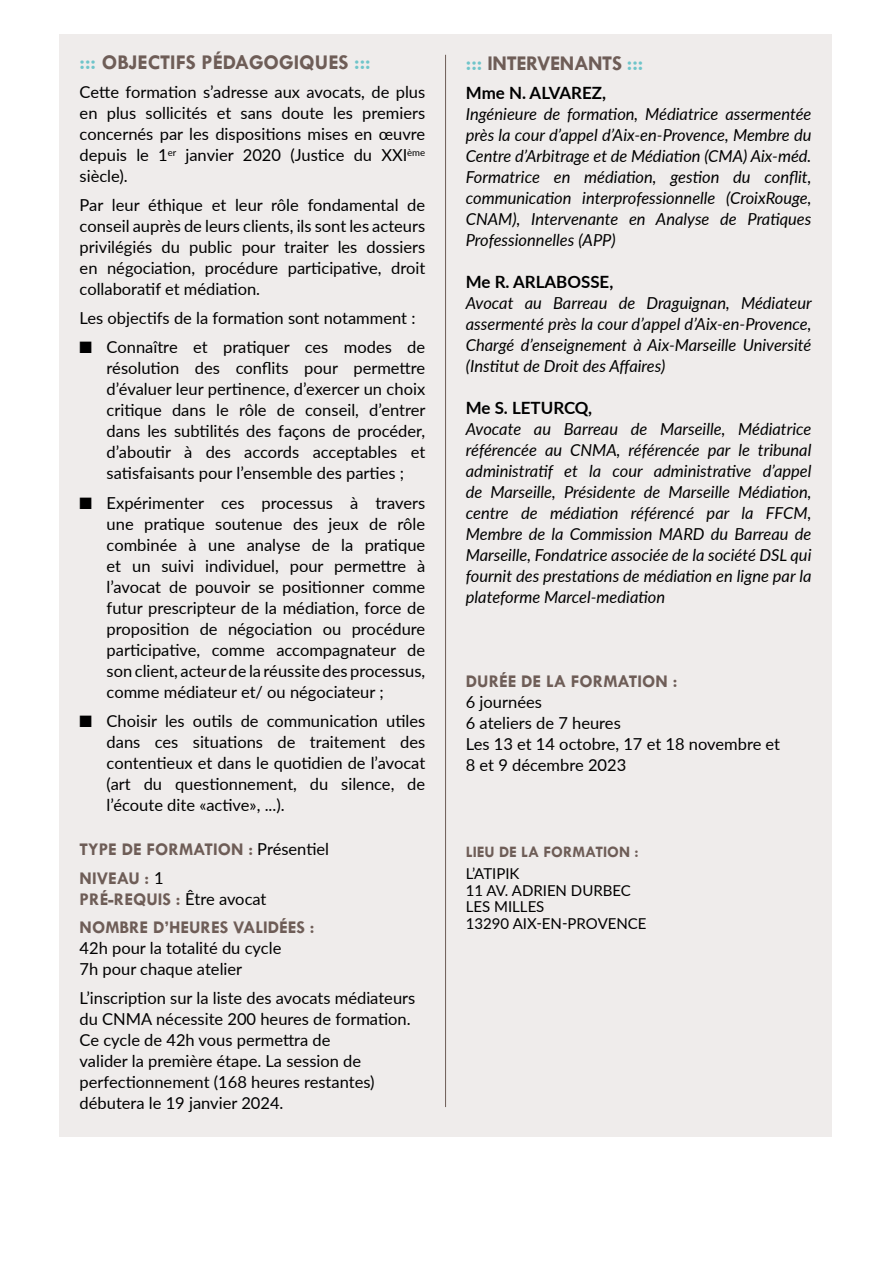
<style>
.page{position:relative;width:893px;height:1263px;background:#fff}
.page>*{position:absolute;margin:0;border:0;box-sizing:border-box;transform-origin:0 0}
.t1{font:700 21.15px "Tw Cen";color:#6e5d57}
.t2{font:700 21.15px "Tw Cen";letter-spacing:-.02em;color:#6e5d57}
.t3{font:700 18px/29.1px "Tw Cen";color:#6e5d57}
.t4{font:700 16.95px "Lato";color:#000}
.t5{font:16.5px/21px "Lato";color:#000;text-align:justify}
.t6{font:italic 16.5px/21px "Lato";color:#000;text-align:justify}
.t7{font:700 16.05px "Tw Cen";color:#6e5d57}
.t8{font:15px/16.5px "Lato";color:#000}
.s1{color:#70c5ca}
.s2{font-family:"Lato";font-weight:400;font-size:16.5px;color:#000}
</style>
<div class="page">
<div style="left:59px;top:34px;width:773px;height:1103px;background:#efeceb"></div>
<hr style="left:445px;top:55px;width:1px;height:1052px;background:#6e5d57">
<p class="t1" style="left:80px;top:49px;width:293px"><span class="s1">:::</span> OBJECTIFS PÉDAGOGIQUES <span class="s1">:::</span></p>
<p class="t5" style="left:80px;top:81px;width:347px">Cette formation s’adresse aux avocats, de plus en plus sollicités et sans doute les premiers concernés par les dispositions mises en œuvre depuis le 1<sup>er</sup> janvier 2020 (Justice du XXI<sup>ème </sup>siècle).</p>
<p class="t5" style="left:80px;top:194px;width:347px">Par leur éthique et leur rôle fondamental de conseil auprès de leurs clients, ils sont les acteurs privilégiés du public pour traiter les dossiers en négociation, procédure participative, droit collaboratif et médiation.</p>
<p class="t5" style="left:80px;top:307px;width:337px">Les objectifs de la formation sont notamment :</p>
<p class="t5" style="left:107px;top:336px;width:320px;text-indent:-27px">■ Connaître et pratiquer ces modes de résolution des conflits pour permettre d’évaluer leur pertinence, d’exercer un choix critique dans le rôle de conseil, d’entrer dans les subtilités des façons de procéder, d’aboutir à des accords acceptables et satisfaisants pour l’ensemble des parties ;</p>
<p class="t5" style="left:107px;top:491px;width:320px;text-indent:-27px">■ Expérimenter ces processus à travers une pratique soutenue des jeux de rôle combinée à une analyse de la pratique et un suivi individuel, pour permettre à l’avocat de pouvoir se positionner comme futur prescripteur de la médiation, force de proposition de négociation ou procédure participative, comme accompagnateur de son client, acteur de la réussite des processus, comme médiateur et/ ou négociateur ;</p>
<p class="t5" style="left:107px;top:709px;width:320px;text-indent:-27px">■ Choisir les outils de communication utiles dans ces situations de traitement des contentieux et dans le quotidien de l’avocat (art du questionnement, du silence, de l’écoute dite «active», ...).</p>
<p class="t3" style="left:80px;top:834px;width:251px">TYPE DE FORMATION : <span class="s2">Présentiel<br></span>NIVEAU : <span class="s2">1</span></p>
<p class="t3" style="left:80px;top:884px;width:236px;line-height:28.5px">PRÉ-REQUIS : <span class="s2">Être avocat<br></span>NOMBRE D’HEURES VALIDÉES :</p>
<p class="t5" style="left:80px;top:937px;width:203px">42h pour la totalité du cycle<br>7h pour chaque atelier</p>
<p class="t5" style="left:80px;top:987px;width:337px;text-align:left">L’inscription sur la liste des avocats médiateurs du CNMA nécessite 200 heures de formation.<br>Ce cycle de 42h vous permettra de<br>valider la première étape. La session de perfectionnement (168 heures restantes) débutera le 19 janvier 2024.</p>
<p class="t2" style="left:466px;top:51px;width:179px"><span class="s1">:::</span> INTERVENANTS <span class="s1">:::</span></p>
<p class="t4" style="left:466px;top:81px;width:142px">Mme N. ALVAREZ,</p>
<p class="t6" style="left:466px;top:103px;width:347px">Ingénieure de formation, Médiatrice assermentée près la cour d’appel d’Aix-en-Provence, Membre du Centre d’Arbitrage et de Médiation (CMA) Aix-méd.<br>Formatrice en médiation, gestion du conflit, communication interprofessionnelle (CroixRouge, CNAM), Intervenante en Analyse de Pratiques Professionnelles (APP)</p>
<p class="t4" style="left:466px;top:270px;width:149px">Me R. ARLABOSSE,</p>
<p class="t6" style="left:466px;top:292px;width:347px">Avocat au Barreau de Draguignan, Médiateur assermenté près la cour d’appel d’Aix-en-Provence, Chargé d’enseignement à Aix-Marseille Université (Institut de Droit des Affaires)</p>
<p class="t4" style="left:466px;top:396px;width:128px">Me S. LETURCQ,</p>
<p class="t6" style="left:466px;top:418px;width:347px">Avocate au Barreau de Marseille, Médiatrice référencée au CNMA, référencée par le tribunal administratif et la cour administrative d’appel de Marseille, Présidente de Marseille Médiation, centre de médiation référencé par la FFCM, Membre de la Commission MARD du Barreau de Marseille, Fondatrice associée de la société DSL qui fournit des prestations de médiation en ligne par la plateforme Marcel-mediation</p>
<p class="t3" style="left:466px;top:666px;width:213px">DURÉE DE LA FORMATION :</p>
<p class="t5" style="left:466px;top:691px;width:316px;text-align:left">6 journées<br>6 ateliers de 7 heures<br>Les 13 et 14 octobre, 17 et 18 novembre et<br>8 et 9 décembre 2023</p>
<p class="t7" style="left:466px;top:842px;width:174px">LIEU DE LA FORMATION :</p>
<p class="t8" style="left:466px;top:865px;width:182px">L’ATIPIK<br>11 AV. ADRIEN DURBEC<br>LES MILLES<br>13290 AIX-EN-PROVENCE</p>
</div>
